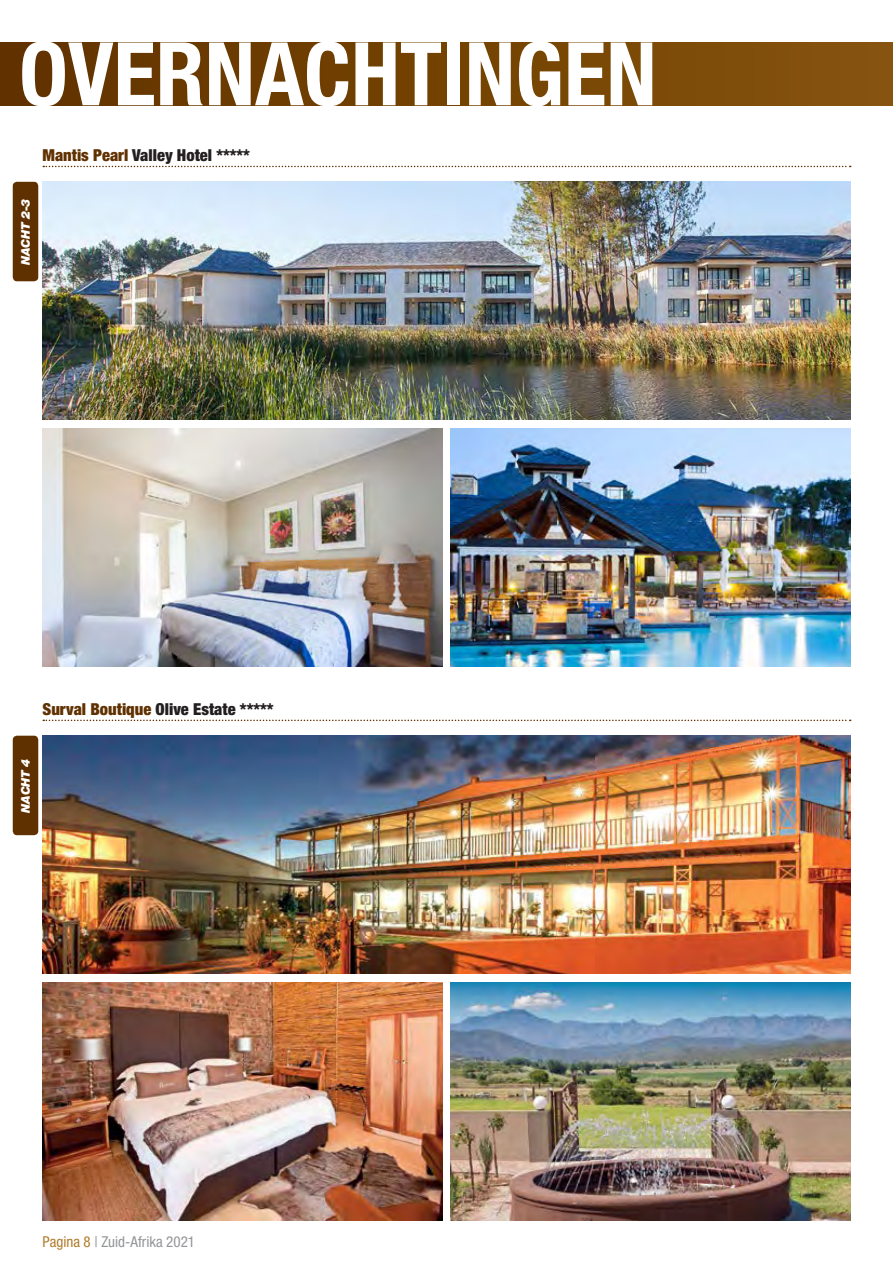
<style>
.page{position:relative;width:893px;height:1263px;background:#fff}
.page>*{position:absolute;margin:0;border:0;box-sizing:border-box;transform-origin:0 0}
.t1{font:700 condensed 87.9px "Helvetica Neue LT Std";color:#fff}
.t2{font:900 condensed 16.5px "Helvetica Neue LT Std";color:#231f20}
.t3{font:condensed 15px "Helvetica Neue LT Std";color:#939598}
.t4{font:italic 900 12px "Helvetica Neue LT Std";color:#fff}
.s1{color:#603100}
.s2{color:#af7c2a}
</style>
<div class="page">
<div style="left:0;top:43px;width:893px;height:62px;background:linear-gradient(to right,#613200,#87540c)"></div>
<svg style="left:43px;top:166px;width:808px;height:1px"></svg>
<svg style="left:43px;top:720px;width:808px;height:1px"></svg>
<img style="left:43px;top:736px;width:807px;height:238px">
<img style="left:43px;top:428px;width:399px;height:238px">
<img style="left:43px;top:982px;width:399px;height:238px">
<img style="left:43px;top:182px;width:807px;height:238px">
<img style="left:451px;top:428px;width:399px;height:238px">
<img style="left:451px;top:982px;width:399px;height:238px">
<div style="left:13px;top:182px;width:25px;height:99px;background:#603100;border-radius:4px"></div>
<div style="left:13px;top:736px;width:25px;height:99px;background:#603100;border-radius:4px"></div>
<h1 class="t1" style="left:19px;top:21px;width:639px">OVERNACHTINGEN</h1>
<p class="t2" style="left:43px;top:145px;width:209px"><span class="s1">Mantis Pearl</span> Valley Hotel *****</p>
<p class="t4" style="left:18px;top:265px;width:67px;rotate:-90deg">NACHT 2-3</p>
<p class="t2" style="left:43px;top:698px;width:232px"><span class="s1">Surval Boutique</span> Olive Estate *****</p>
<p class="t4" style="left:18px;top:812px;width:55px;rotate:-90deg">NACHT 4</p>
<p class="t3" style="left:43px;top:1233px;width:154px"><span class="s2">Pagina 8</span> | Zuid-Afrika 2021</p>
</div>
